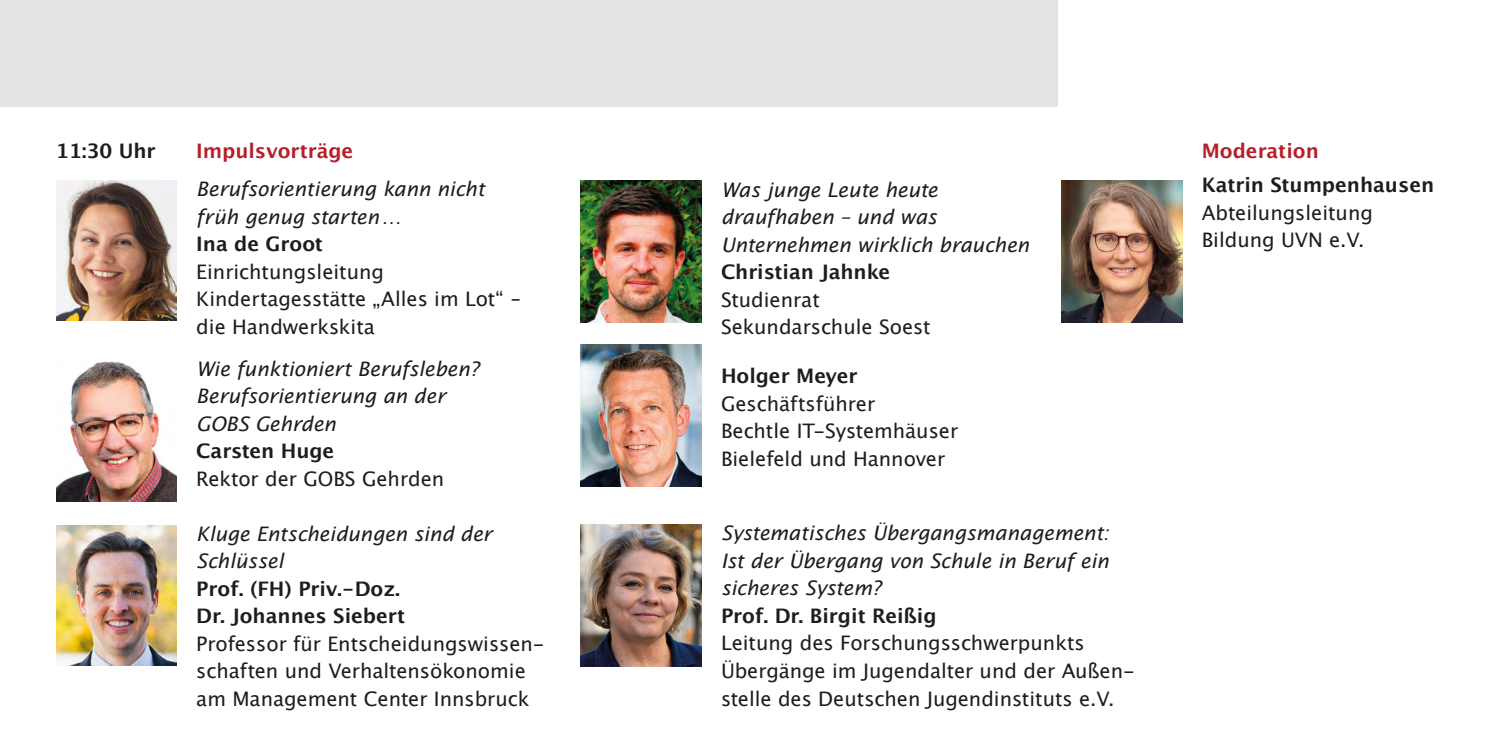
<style>
.page{position:relative;width:1489px;height:745px;background:#fff}
.page>*{position:absolute;margin:0;border:0;box-sizing:border-box;transform-origin:0 0}
.Fliesstext{font:20px/27.5px "Lucida San Rom";color:#1d1d1b}
.Fliesstext-2{font:20px/27.5px "Lucida San Rom Ita";color:#1d1d1b}
.Fliesstext-3{font:20px "Lucida San Dem";color:#1d1d1b}
.Fliesstext-4{font:20px "Lucida San Dem";color:#b61f29}
.s1{font-family:"Lucida San Dem"}
.s2{font-family:"Lucida San Rom Ita"}
</style>
<div class="page">
<div style="left:0;top:0;width:1057px;height:106px;background:#e3e3e3"></div>
<img style="left:1061px;top:181px;width:121px;height:141px">
<img style="left:56px;top:181px;width:121px;height:139px">
<img style="left:56px;top:361px;width:121px;height:140px">
<img style="left:56px;top:525px;width:121px;height:139px">
<img style="left:581px;top:344px;width:120px;height:142px">
<img style="left:581px;top:524px;width:120px;height:142px">
<img style="left:581px;top:181px;width:120px;height:141px">
<p class="Fliesstext-3" style="left:56px;top:138px;width:101px">11:30 Uhr</p>
<p class="Fliesstext-4" style="left:196px;top:138px;width:158px">Impulsvorträge</p>
<p class="Fliesstext-2" style="left:196px;top:176px;width:290px">Berufsorientierung kann nicht früh genug starten…</p>
<p class="Fliesstext" style="left:196px;top:230px;width:327px"><span class="s1">Ina de Groot<br></span>Einrichtungsleitung<br>Kindertagesstätte „Alles im Lot“ – die Handwerkskita</p>
<p class="Fliesstext-2" style="left:196px;top:355px;width:284px">Wie funktioniert Berufsleben?<br>Berufsorientierung an der<br>GOBS Gehrden</p>
<p class="Fliesstext" style="left:196px;top:437px;width:249px"><span class="s1">Carsten Huge<br></span>Rektor der GOBS Gehrden</p>
<p class="Fliesstext" style="left:196px;top:519px;width:350px"><span class="s2">Kluge Entscheidungen sind der<br>Schlüssel<br></span><span class="s1">Prof. (FH) Priv.-Doz.<br>Dr. Johannes Siebert<br></span>Professor für Entscheidungswissen&shy;schaften und Verhaltensökonomie am Management Center Innsbruck</p>
<p class="Fliesstext-2" style="left:721px;top:177px;width:310px">Was junge Leute heute draufhaben – und was<br>Unternehmen wirklich brauchen</p>
<p class="Fliesstext-3" style="left:721px;top:259px;width:171px">Christian Jahnke</p>
<p class="Fliesstext" style="left:721px;top:286px;width:211px">Studienrat<br>Sekundarschule Soest</p>
<p class="Fliesstext-3" style="left:721px;top:363px;width:138px">Holger Meyer</p>
<p class="Fliesstext" style="left:721px;top:390px;width:239px">Geschäftsführer<br>Bechtle IT-Systemhäuser<br>Bielefeld und Hannover</p>
<p class="Fliesstext" style="left:721px;top:519px;width:415px"><span class="s2">Systematisches Übergangsmanagement:<br>Ist der Übergang von Schule in Beruf ein sicheres System?<br></span><span class="s1">Prof. Dr. Birgit Reißig<br></span>Leitung des Forschungsschwerpunkts Übergänge im Jugendalter und der Außen&shy;stelle des Deutschen Jugendinstituts e.V.</p>
<p class="Fliesstext-4" style="left:1201px;top:138px;width:119px">Moderation</p>
<p class="Fliesstext-3" style="left:1201px;top:173px;width:234px">Katrin Stumpenhausen</p>
<p class="Fliesstext" style="left:1201px;top:199px;width:173px">Abteilungsleitung</p>
<p class="Fliesstext" style="left:1201px;top:227px;width:164px">Bildung UVN e.V.</p>
</div>
